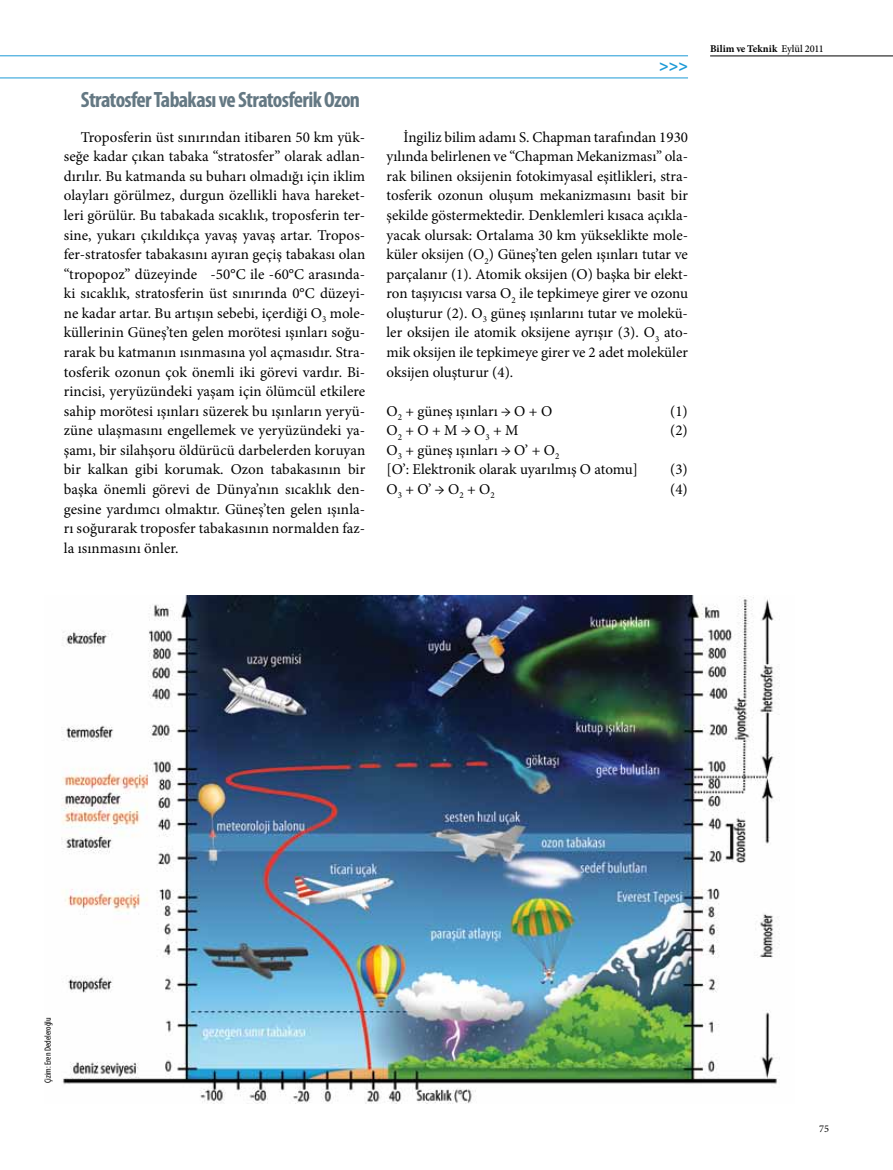
<style>
.page{position:relative;width:893px;height:1170px;background:#fff}
.page>*{position:absolute;margin:0;border:0;box-sizing:border-box;transform-origin:0 0}
.t1{font:700 condensed 22.2px "Myriad Pro";letter-spacing:-.03em;color:#647883}
.t2{font:700 16.2px "Myriad Pro";color:#1c9ad6}
.t3{font:15px/19.5px "Minion Pro";color:#000;text-align:justify}
.t4{font:700 10.35px "Minion Pro";letter-spacing:.005em;color:#000}
.t5{font:10.35px "Minion Pro";color:#000}
.t6{font:condensed 9px "Myriad Pro";color:#000}
.s1{font-weight:500}
</style>
<div class="page">
<img style="left:61px;top:595px;width:719px;height:508px">
<hr style="left:710px;top:56px;width:183px;height:1px;background:#000">
<hr style="left:0;top:78px;width:688px;height:1px;background:#1c9ad6">
<hr style="left:0;top:56px;width:688px;height:1px;background:#1c9ad6">
<p class="t2" style="left:659px;top:55px;width:30px">&gt;&gt;&gt;</p>
<h1 class="t1" style="left:81px;top:86px;width:281px">Stratosfer Tabakası ve Stratosferik Ozon</h1>
<p class="t3" style="left:64px;top:127px;width:303px;text-indent:17px">Troposferin üst sınırından itibaren 50 km yük&shy;seğe kadar çıkan tabaka “stratosfer” olarak adlan&shy;dırılır. Bu katmanda su buharı olmadığı için iklim olayları görülmez, durgun özellikli hava hareket&shy;leri görülür. Bu tabakada sıcaklık, troposferin ter&shy;sine, yukarı çıkıldıkça yavaş yavaş artar. Tropos&shy;fer-stratosfer tabakasını ayıran geçiş tabakası olan “tropopoz” düzeyinde -50°C ile -60°C arasında&shy;ki sıcaklık, stratosferin üst sınırında 0°C düzeyi&shy;ne kadar artar. Bu artışın sebebi, içerdiği O<sub>3</sub> mole&shy;küllerinin Güneş’ten gelen morötesi ışınları soğu&shy;rarak bu katmanın ısınmasına yol açmasıdır. Stra&shy;tosferik ozonun çok önemli iki görevi vardır. Bi&shy;rincisi, yeryüzündeki yaşam için ölümcül etkilere sahip morötesi ışınları süzerek bu ışınların yeryü&shy;züne ulaşmasını engellemek ve yeryüzündeki ya&shy;şamı, bir silahşoru öldürücü darbelerden koruyan bir kalkan gibi korumak. Ozon tabakasının bir başka önemli görevi de Dünya’nın sıcaklık den&shy;gesine yardımcı olmaktır. Güneş’ten gelen ışınla&shy;rı soğurarak troposfer tabakasının normalden faz&shy;la ısınmasını önler.</p>
<p class="t3" style="left:386px;top:127px;width:303px;text-indent:17px">İngiliz bilim adamı S. Chapman tarafından 1930 yılında belirlenen ve “Chapman Mekanizması” ola&shy;rak bilinen oksijenin fotokimyasal eşitlikleri, stra&shy;tosferik ozonun oluşum mekanizmasını basit bir şekilde göstermektedir. Denklemleri kısaca açıkla&shy;yacak olursak: Ortalama 30 km yükseklikte mole&shy;küler oksijen (O<sub>2</sub>) Güneş’ten gelen ışınları tutar ve parçalanır (1). Atomik oksijen (O) başka bir elekt&shy;ron taşıyıcısı varsa O<sub>2</sub> ile tepkimeye girer ve ozonu oluşturur (2). O<sub>3</sub> güneş ışınlarını tutar ve molekü&shy;ler oksijen ile atomik oksijene ayrışır (3). O<sub>3</sub> ato&shy;mik oksijen ile tepkimeye girer ve 2 adet moleküler oksijen oluşturur (4).</p>
<p class="t3" style="left:386px;top:401px;width:167px">O<sub>2</sub> + güneş ışınları → O + O</p>
<p class="t3" style="left:670px;top:401px;width:19px">(1)</p>
<p class="t3" style="left:387px;top:421px;width:134px">O<sub>2</sub> + O + M → O<sub>3</sub> + M</p>
<p class="t3" style="left:670px;top:421px;width:19px">(2)</p>
<p class="t3" style="left:387px;top:440px;width:253px">O<sub>3</sub> + güneş ışınları → O’ + O<sub>2<br></sub>[O’: Elektronik olarak uyarılmış O atomu]</p>
<p class="t3" style="left:670px;top:460px;width:19px">(3)</p>
<p class="t3" style="left:387px;top:479px;width:110px">O<sub>3</sub> + O’ → O<sub>2</sub> + O<sub>2</sub></p>
<p class="t3" style="left:670px;top:479px;width:19px">(4)</p>
<p class="t4" style="left:710px;top:41px;width:115px">Bilim ve Teknik <span class="s1">Eylül 2011</span></p>
<p class="t6" style="left:42px;top:1083px;width:67px;rotate:-90deg">Çizim: Eren Dedeleroğlu</p>
<p class="t5" style="left:819px;top:1121px;width:11px">75</p>
</div>
